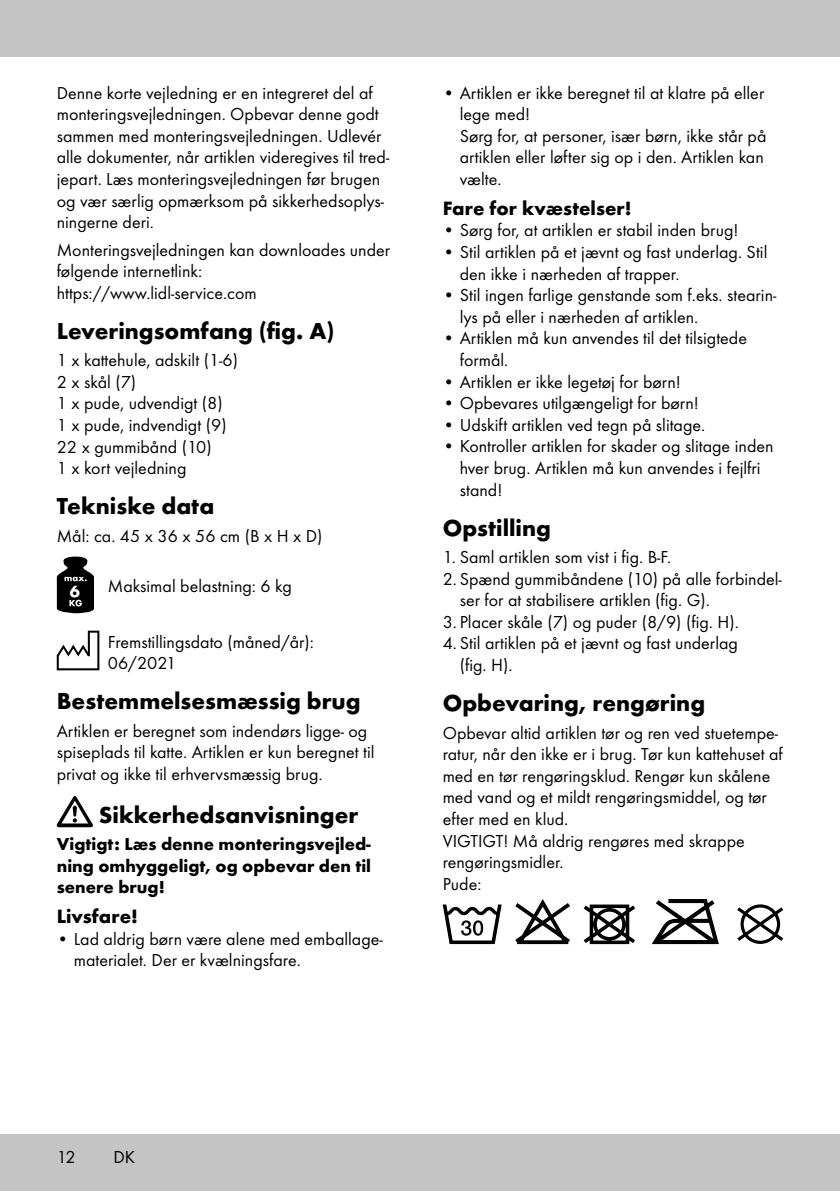
<style>
.page{position:relative;width:840px;height:1191px;background:#fff}
.page>*{position:absolute;margin:0;border:0;box-sizing:border-box;transform-origin:0 0}
.t1{font:700 24px "Futura TOT";color:#000}
.t2{font:700 20px "Futura TOT";color:#000}
.t3{font:18px/21.6px "Futura TOT Boo";color:#000}
.t4{font:700 18px/21.6px "Futura TOT";color:#000;text-align:justify}
.t5{font:700 16.8px "Futura TOT";color:#fff}
</style>
<div class="page">
<div style="left:0;top:1134px;width:839px;height:57px;background:#c5c4c4"></div>
<div style="left:0;top:0;width:839px;height:57px;background:#c5c4c4"></div>
<svg style="left:57px;top:556px;width:37px;height:57px"></svg>
<svg style="left:57px;top:630px;width:42px;height:40px"></svg>
<svg style="left:57px;top:796px;width:36px;height:31px"></svg>
<svg style="left:442px;top:904px;width:59px;height:40px"></svg>
<svg style="left:515px;top:899px;width:54px;height:45px"></svg>
<svg style="left:583px;top:904px;width:51px;height:40px"></svg>
<svg style="left:651px;top:899px;width:67px;height:45px"></svg>
<svg style="left:737px;top:904px;width:45px;height:40px"></svg>
<p class="t3" style="left:57px;top:82px;width:334px">Denne korte vejledning er en integreret del af monteringsvejledningen. Opbevar denne godt sammen med monteringsvejledningen. Udlevér alle dokumenter, når artiklen videregives til tred&shy;jepart. Læs monteringsvejledningen før brugen og vær særlig opmærksom på sikkerhedsoplys&shy;ningerne deri.</p>
<p class="t3" style="left:57px;top:239px;width:334px">Monteringsvejledningen kan downloades under følgende internetlink: https://www.lidl-service.com</p>
<h1 class="t1" style="left:57px;top:316px;width:279px">Leveringsomfang (fig. A)</h1>
<p class="t3" style="left:57px;top:349px;width:183px">1 x kattehule, adskilt (1-6)<br>2 x skål (7)<br>1 x pude, udvendigt (8)<br>1 x pude, indvendigt (9)<br>22 x gummibånd (10)<br>1 x kort vejledning</p>
<h1 class="t1" style="left:57px;top:491px;width:159px">Tekniske data</h1>
<p class="t3" style="left:57px;top:525px;width:267px">Mål: ca. 45 x 36 x 56 cm (B x H x D)</p>
<p class="t5" style="left:70px;top:580px;width:12px">6</p>
<p class="t3" style="left:108px;top:575px;width:185px">Maksimal belastning: 6 kg</p>
<p class="t3" style="left:108px;top:631px;width:207px">Fremstillingsdato (måned/år):<br>06/2021</p>
<h1 class="t1" style="left:57px;top:686px;width:305px">Bestemmelsesmæssig brug</h1>
<p class="t3" style="left:57px;top:720px;width:319px">Artiklen er beregnet som indendørs ligge- og spiseplads til katte. Artiklen er kun beregnet til privat og ikke til erhvervsmæssig brug.</p>
<h1 class="t1" style="left:99px;top:800px;width:261px">Sikkerhedsanvisninger</h1>
<p class="t4" style="left:57px;top:833px;width:316px">Vigtigt: Læs denne monteringsvejled&shy;ning omhyggeligt, og opbevar den til senere brug!</p>
<p class="t2" style="left:57px;top:904px;width:83px">Livsfare!</p>
<p class="t3" style="left:74px;top:928px;width:310px;text-indent:-17px">• Lad aldrig børn være alene med emballage&shy;materialet. Der er kvælningsfare.</p>
<p class="t3" style="left:459px;top:82px;width:308px;text-indent:-17px">• Artiklen er ikke beregnet til at klatre på eller lege med!<br>Sørg for, at personer, især børn, ikke står på artiklen eller løfter sig op i den. Artiklen kan vælte.</p>
<p class="t2" style="left:442px;top:196px;width:190px">Fare for kvæstelser!</p>
<p class="t3" style="left:442px;top:219px;width:297px">• Sørg for, at artiklen er stabil inden brug!</p>
<p class="t3" style="left:459px;top:241px;width:309px;text-indent:-17px">• Stil artiklen på et jævnt og fast underlag. Stil den ikke i nærheden af trapper.</p>
<p class="t3" style="left:459px;top:284px;width:318px;text-indent:-17px">• Stil ingen farlige genstande som f.eks. stearin&shy;lys på eller i nærheden af artiklen.</p>
<p class="t3" style="left:459px;top:327px;width:289px;text-indent:-17px">• Artiklen må kun anvendes til det tilsigtede formål.</p>
<p class="t3" style="left:442px;top:370px;width:239px">• Artiklen er ikke legetøj for børn!</p>
<p class="t3" style="left:442px;top:392px;width:257px">• Opbevares utilgængeligt for børn!</p>
<p class="t3" style="left:442px;top:414px;width:264px">• Udskift artiklen ved tegn på slitage.</p>
<p class="t3" style="left:459px;top:435px;width:315px;text-indent:-17px">• Kontroller artiklen for skader og slitage inden hver brug. Artiklen må kun anvendes i fejlfri stand!</p>
<h1 class="t1" style="left:442px;top:513px;width:110px">Opstilling</h1>
<p class="t3" style="left:442px;top:546px;width:230px">1. Saml artiklen som vist i fig. B-F.</p>
<p class="t3" style="left:459px;top:568px;width:323px;text-indent:-17px">2. Spænd gummibåndene (10) på alle forbindel&shy;ser for at stabilisere artiklen (fig. G).</p>
<p class="t3" style="left:442px;top:611px;width:297px">3. Placer skåle (7) og puder (8/9) (fig. H).</p>
<p class="t3" style="left:459px;top:632px;width:280px;text-indent:-17px">4. Stil artiklen på et jævnt og fast underlag (fig. H).</p>
<h1 class="t1" style="left:442px;top:688px;width:264px">Opbevaring, rengøring</h1>
<p class="t3" style="left:442px;top:721px;width:341px">Opbevar altid artiklen tør og ren ved stuetempe&shy;ratur, når den ikke er i brug. Tør kun kattehuset af med en tør rengøringsklud. Rengør kun skålene med vand og et mildt rengøringsmiddel, og tør efter med en klud.<br>VIGTIGT! Må aldrig rengøres med skrappe rengøringsmidler.<br>Pude:</p>
<p class="t3" style="left:57px;top:1146px;width:20px">12</p>
<p class="t3" style="left:113px;top:1146px;width:23px">DK</p>
</div>
